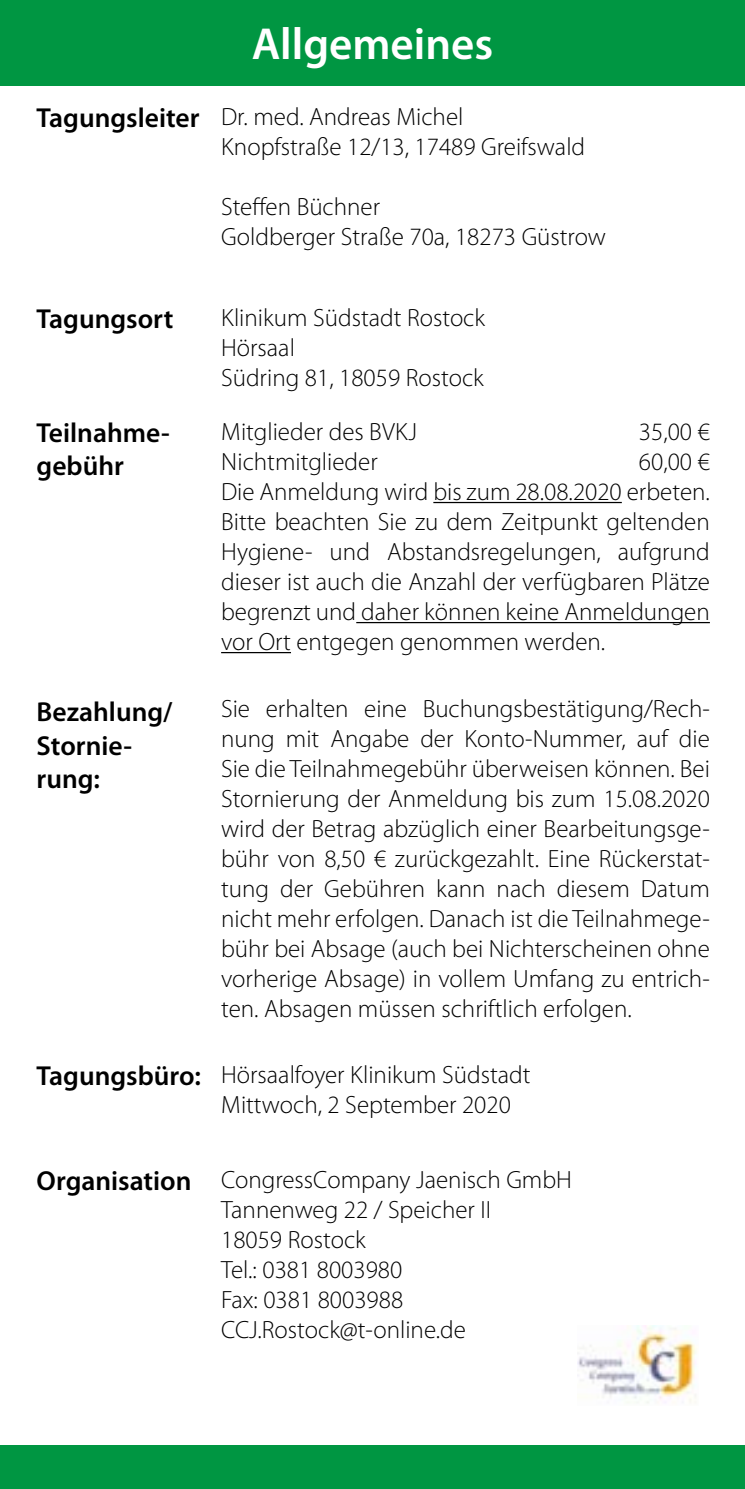
<style>
.page{position:relative;width:745px;height:1489px;background:#fff}
.page>*{position:absolute;margin:0;border:0;box-sizing:border-box;transform-origin:0 0}
.t1{font:600 45px "Myriad Pro";color:#fff}
.t2{font:600 27.5px/33px "Myriad Pro";color:#000}
.t3{font:300 25px/30px "Myriad Pro";color:#000}
.s1{font-weight:600;font-size:27.5px}
</style>
<div class="page">
<div style="left:0;top:0;width:744px;height:85px;background:#009642"></div>
<hr style="left:433px;top:502px;width:188px;height:1px;background:#000">
<hr style="left:356px;top:622px;width:353px;height:1px;background:#000">
<hr style="left:221px;top:652px;width:70px;height:1px;background:#000">
<div style="left:0;top:1445px;width:744px;height:43px;background:#009642"></div>
<img style="left:577px;top:1325px;width:120px;height:78px">
<h1 class="t1" style="left:251px;top:16px;width:243px">Allgemeines</h1>
<p class="t3" style="left:221px;top:101px;width:365px;text-indent:-184px"><span class="s1">Tagungsleiter</span> Dr. med. Andreas Michel<br>Knopfstraße 12/13, 17489 Greifswald</p>
<p class="t3" style="left:221px;top:191px;width:386px">Steffen Büchner<br>Goldberger Straße 70a, 18273 Güstrow</p>
<p class="t2" style="left:37px;top:301px;width:138px">Tagungsort</p>
<p class="t3" style="left:221px;top:302px;width:265px">Klinikum Südstadt Rostock<br>Hörsaal<br>Südring 81, 18059 Rostock</p>
<p class="t2" style="left:37px;top:415px;width:135px">Teilnahme&shy;gebühr</p>
<p class="t3" style="left:221px;top:416px;width:197px">Mitglieder des BVKJ</p>
<p class="t3" style="left:638px;top:416px;width:72px">35,00 €</p>
<p class="t3" style="left:221px;top:446px;width:158px">Nichtmitglieder</p>
<p class="t3" style="left:221px;top:446px;width:490px;text-align:justify;text-indent:417px">60,00 € Die Anmeldung wird bis zum 28.08.2020 erbeten.<br>Bitte beachten Sie zu dem Zeitpunkt geltenden Hygiene- und Abstandsregelungen, aufgrund dieser ist auch die Anzahl der verfügbaren Plätze begrenzt und daher können keine Anmeldungen vor Ort entgegen genommen werden.</p>
<p class="t2" style="left:37px;top:695px;width:137px">Bezahlung/<br>Stornie&shy;rung:</p>
<p class="t3" style="left:221px;top:693px;width:490px;text-align:justify">Sie erhalten eine Buchungsbestätigung/Rech&shy;nung mit Angabe der Konto-Nummer, auf die Sie die Teilnahmegebühr überweisen können. Bei Stornierung der Anmeldung bis zum 15.08.2020 wird der Betrag abzüglich einer Bearbeitungsge&shy;bühr von 8,50 € zurückgezahlt. Eine Rückerstat&shy;tung der Gebühren kann nach diesem Datum nicht mehr erfolgen. Danach ist die Teilnahmege&shy;bühr bei Absage (auch bei Nichterscheinen ohne vorherige Absage) in vollem Umfang zu entrich&shy;ten. Absagen müssen schriftlich erfolgen.</p>
<p class="t3" style="left:221px;top:1059px;width:311px;text-indent:-184px"><span class="s1">Tagungsbüro:</span> Hörsaalfoyer Klinikum Südstadt<br>Mittwoch, 2 September 2020</p>
<p class="t3" style="left:221px;top:1163px;width:352px;text-indent:-184px"><span class="s1">Organisation</span> CongressCompany Jaenisch GmbH<br>Tannenweg 22 / Speicher II<br>18059 Rostock<br>Tel.: 0381 8003980<br>Fax: 0381 8003988<br>CCJ.Rostock@t-online.de</p>
</div>
